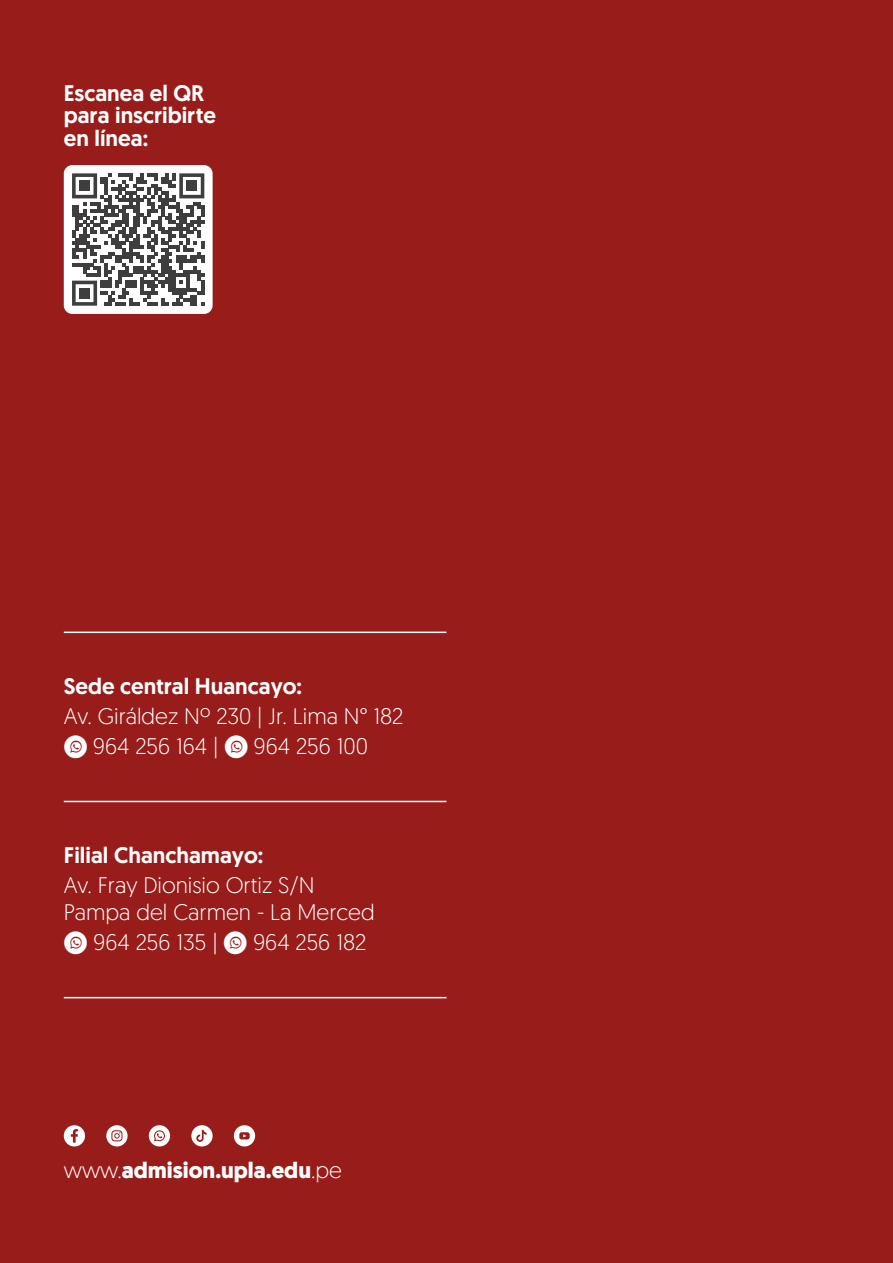
<style>
.page{position:relative;width:893px;height:1263px;background:#981c19}
.page>*{position:absolute;margin:0;border:0;box-sizing:border-box;transform-origin:0 0}
.t1{font:300 22.5px/27px "Geomanist";color:#fff}
.t2{font:500 22.5px/22.5px "Geomanist";color:#fff}
.t3{font:700 22.5px "Geomanist";color:#fff}
.s1{font-family:"Social Media Circled";font-weight:400}
.s2{font-weight:300}
</style>
<div class="page">
<hr style="left:64px;top:801px;width:382px;height:1px;background:#fff">
<hr style="left:64px;top:631px;width:382px;height:2px;background:#fff">
<hr style="left:64px;top:997px;width:382px;height:1px;background:#fff">
<div style="left:149px;top:1125px;width:21px;height:21px;background:#fff;border-radius:50%"></div>
<svg style="left:154px;top:1130px;width:11px;height:11px"></svg>
<div style="left:234px;top:1125px;width:21px;height:21px;background:#fff;border-radius:50%"></div>
<svg style="left:239px;top:1132px;width:11px;height:7px"></svg>
<svg style="left:106px;top:1125px;width:22px;height:21px"></svg>
<svg style="left:111px;top:1130px;width:11px;height:11px"></svg>
<div style="left:64px;top:1125px;width:21px;height:21px;background:#fff;border-radius:50%"></div>
<svg style="left:71px;top:1129px;width:7px;height:13px"></svg>
<div style="left:191px;top:1125px;width:22px;height:21px;background:#fff;border-radius:50%"></div>
<svg style="left:196px;top:1130px;width:11px;height:12px"></svg>
<div style="left:64px;top:165px;width:149px;height:149px;background:#fff;border-radius:9px"></div>
<svg style="left:72px;top:173px;width:132px;height:133px"></svg>
<div style="left:79px;top:288px;width:11px;height:10px;background:#3e3e3f"></div>
<p class="t2" style="left:64px;top:81px;width:154px">Escanea el QR para inscribirte en línea:</p>
<p class="t2" style="left:64px;top:675px;width:240px">Sede central Huancayo:</p>
<p class="t1" style="left:64px;top:700px;width:341px;line-height:30px">Av. Giráldez Nº 230 | Jr. Lima N° 182<br><span class="s1">L</span> 964 256 164 | <span class="s1">L</span> 964 256 100</p>
<p class="t2" style="left:64px;top:844px;width:201px">Filial Chanchamayo:</p>
<p class="t1" style="left:64px;top:871px;width:312px">Av. Fray Dionisio Ortiz S/N<br>Pampa del Carmen - La Merced</p>
<p class="t1" style="left:64px;top:928px;width:304px"><span class="s1">L</span> 964 256 135 | <span class="s1">L</span> 964 256 182</p>
<p class="t3" style="left:64px;top:1155px;width:280px"><span class="s2">www.</span>admision.upla.edu<span class="s2">.pe</span></p>
</div>
